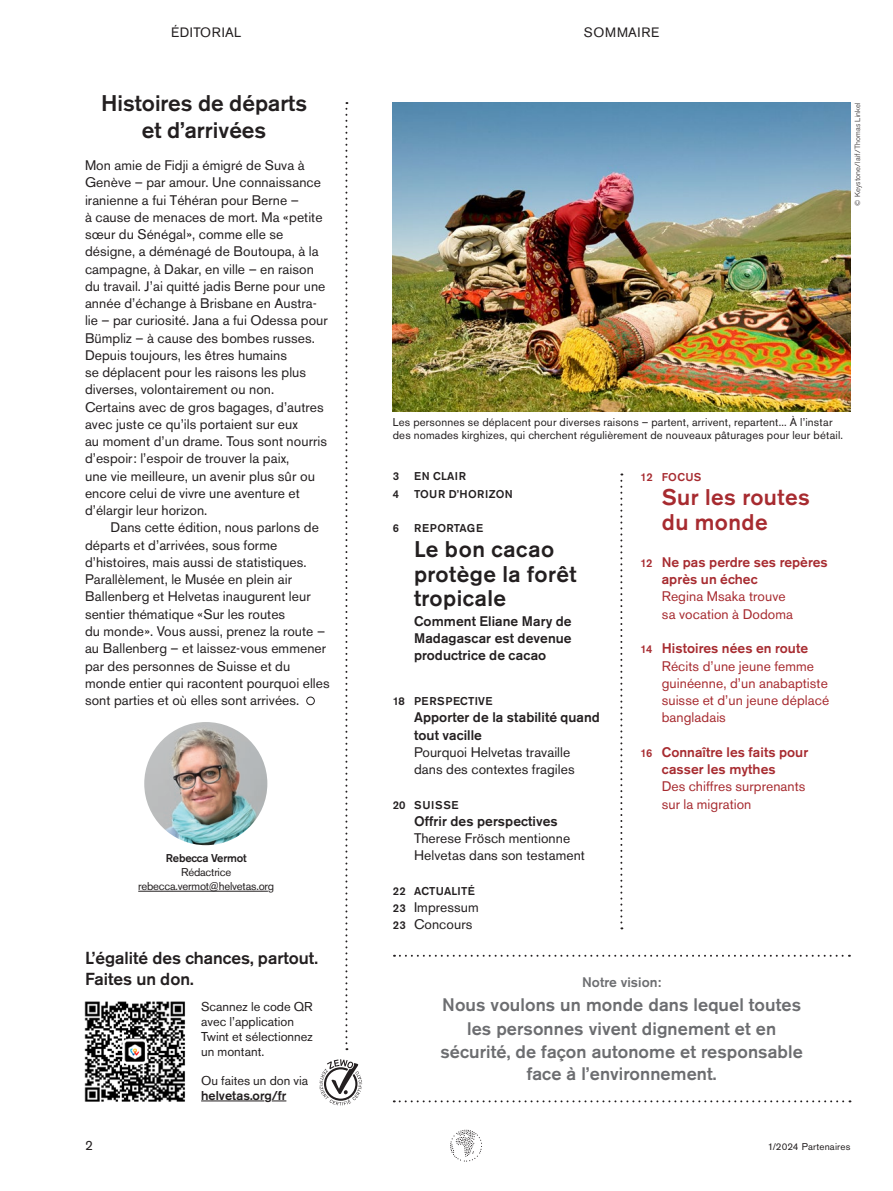
<style>
.page{position:relative;width:893px;height:1191px;background:#fff}
.page>*{position:absolute;margin:0;border:0;box-sizing:border-box;transform-origin:0 0}
.t1{font:500 22.5px/24.8px "Akzidenz Grotesk BE";letter-spacing:.02em;color:#231f20}
.t2{font:500 22.5px/27px "Akzidenz Grotesk BE";color:#231f20;text-align:center}
.t3{font:500 22.5px/24.8px "Akzidenz Grotesk BE";letter-spacing:.02em;color:#a72b30}
.t4{font:500 18px/23px "Akzidenz Grotesk BE";letter-spacing:.005em;color:#6c6d70;text-align:center}
.t5{font:500 17.25px/21px "Akzidenz Grotesk BE";color:#231f20}
.t6{font:13.8px/17.2px "Akzidenz Grotesk BE";letter-spacing:.005em;color:#231f20}
.t7{font:13.8px/17.2px "Akzidenz Grotesk BE";letter-spacing:.005em;color:#a72b30}
.t8{font:500 13.8px/17.2px "Akzidenz Grotesk BE";letter-spacing:.005em;color:#231f20;text-align:justify}
.t9{font:500 13.8px/17.2px "Akzidenz Grotesk BE";letter-spacing:.005em;color:#a72b30}
.t10{font:500 13.8px "Akzidenz Grotesk BE";letter-spacing:.005em;color:#6c6d70}
.t11{font:13.5px "Akzidenz Grotesk BE";letter-spacing:.045em;color:#231f20}
.t12{font:13.5px "Akzidenz Grotesk BE";letter-spacing:.025em;color:#231f20}
.t13{font:12.75px/15px "Akzidenz Grotesk BE";color:#231f20}
.t14{font:500 12.75px "Akzidenz Grotesk BE";color:#231f20}
.t15{font:11.25px/13.8px "Akzidenz Grotesk BE";letter-spacing:.015em;color:#231f20}
.t16{font:500 11.25px "Akzidenz Grotesk BE";letter-spacing:.025em;color:#231f20}
.t17{font:11.25px/13.8px "Akzidenz Grotesk BE";letter-spacing:-.02em;color:#231f20;text-align:center}
.t18{font:500 11.25px "Akzidenz Grotesk BE";letter-spacing:-.02em;color:#231f20}
.t19{font:500 11.25px "Akzidenz Grotesk BE";letter-spacing:.065em;color:#231f20}
.t20{font:500 11.25px "Akzidenz Grotesk BE";letter-spacing:.02em;color:#a72b30}
.t21{font:9.75px "Akzidenz Grotesk BE";letter-spacing:.02em;color:#231f20}
.t22{font:300 7.5px "Akzidenz Grotesk BE";letter-spacing:.02em;color:#231f20}
.s1{font-weight:500;font-size:11.25px}
.s2{font-size:11.25px}
.s3{font-weight:500}
</style>
<div class="page">
<svg style="left:450px;top:1129px;width:32px;height:32px"></svg>
<svg style="left:345px;top:102px;width:2px;height:948px"></svg>
<svg style="left:394px;top:1100px;width:456px;height:2px"></svg>
<div style="left:306px;top:696px;width:9px;height:9px;border:1px solid #231f20;border-radius:50%"></div>
<svg style="left:319px;top:1059px;width:43px;height:46px"></svg>
<img style="left:84px;top:1001px;width:101px;height:101px">
<hr style="left:201px;top:1100px;width:63px;height:1px;background:#231f20">
<svg style="left:272px;top:1100px;width:14px;height:1px"></svg>
<hr style="left:138px;top:891px;width:130px;height:1px;background:#231f20">
<svg style="left:394px;top:954px;width:456px;height:2px"></svg>
<img style="left:144px;top:722px;width:123px;height:123px;border-radius:62px">
<svg style="left:620px;top:473px;width:2px;height:456px"></svg>
<img style="left:393px;top:102px;width:457px;height:310px">
<p class="t12" style="left:171px;top:25px;width:71px">ÉDITORIAL</p>
<p class="t11" style="left:584px;top:25px;width:77px">SOMMAIRE</p>
<h1 class="t2" style="left:101px;top:90px;width:207px">Histoires de départs et d’arrivées</h1>
<p class="t6" style="left:85px;top:157px;width:244px">Mon amie de Fidji a émigré de Suva à Genève – par amour. Une connaissance iranienne a fui Téhéran pour Berne –<br>à cause de menaces de mort. Ma «petite sœur du Sénégal», comme elle se désigne, a déménagé de Boutoupa, à la campagne, à Dakar, en ville – en raison du travail. J’ai quitté jadis Berne pour une année d’échange à Brisbane en Austra&shy;lie – par curiosité. Jana a fui Odessa pour Bümpliz – à cause des bombes russes.<br>Depuis toujours, les êtres humains<br>se déplacent pour les raisons les plus diverses, volontairement ou non.<br>Certains avec de gros bagages, d’autres avec juste ce qu’ils portaient sur eux<br>au moment d’un drame. Tous sont nourris d’espoir: l’espoir de trouver la paix,<br>une vie meilleure, un avenir plus sûr ou encore celui de vivre une aventure et d’élargir leur horizon.</p>
<p class="t6" style="left:85px;top:519px;width:246px;text-indent:26px">Dans cette édition, nous parlons de départs et d’arrivées, sous forme d’histoires, mais aussi de statistiques.<br>Parallèlement, le Musée en plein air Ballenberg et Helvetas inaugurent leur sentier thématique «Sur les routes<br>du monde». Vous aussi, prenez la route – au Ballenberg – et laissez-vous emmener par des personnes de Suisse et du monde entier qui racontent pourquoi elles sont parties et où elles sont arrivées.</p>
<p class="t18" style="left:166px;top:851px;width:82px">Rebecca Vermot</p>
<p class="t17" style="left:138px;top:865px;width:137px">Rédactrice rebecca.vermot@helvetas.org</p>
<p class="t5" style="left:85px;top:947px;width:234px">L’égalité des chances, partout.<br>Faites un don.</p>
<p class="t13" style="left:201px;top:999px;width:113px">Scannez le code QR avec l’application<br>Twint et sélectionnez un montant.</p>
<p class="t13" style="left:201px;top:1072px;width:108px">Ou faites un don via</p>
<p class="t14" style="left:201px;top:1087px;width:87px">helvetas.org/fr</p>
<p class="t22" style="left:853px;top:206px;width:105px;rotate:-90deg">© Keystone/laif/Thomas Linkel</p>
<p class="t15" style="left:393px;top:415px;width:452px">Les personnes se déplacent pour diverses raisons – partent, arrivent, repartent... À l’instar des nomades kirghizes, qui cherchent régulièrement de nouveaux pâturages pour leur bétail.</p>
<p class="t16" style="left:393px;top:469px;width:8px">3</p>
<p class="t16" style="left:414px;top:469px;width:54px">EN CLAIR</p>
<p class="t16" style="left:393px;top:487px;width:8px">4</p>
<p class="t16" style="left:414px;top:487px;width:100px">TOUR D’HORIZON</p>
<p class="t16" style="left:393px;top:521px;width:8px">6</p>
<p class="t16" style="left:414px;top:521px;width:71px">REPORTAGE</p>
<h1 class="t1" style="left:414px;top:536px;width:164px">Le bon cacao protège la forêt tropicale</h1>
<p class="t8" style="left:414px;top:612px;width:159px">Comment Eliane Mary de Madagascar est devenue productrice de cacao</p>
<p class="t16" style="left:393px;top:694px;width:101px">18 PERSPECTIVE</p>
<p class="t8" style="left:414px;top:708px;width:187px">Apporter de la stabilité quand tout vacille</p>
<p class="t6" style="left:414px;top:743px;width:162px">Pourquoi Helvetas travaille dans des contextes fragiles</p>
<p class="t19" style="left:393px;top:797px;width:67px">20 SUISSE</p>
<p class="t8" style="left:414px;top:812px;width:145px">Offrir des perspectives</p>
<p class="t6" style="left:414px;top:829px;width:172px">Therese Frösch mentionne<br>Helvetas dans son testament</p>
<p class="t16" style="left:393px;top:884px;width:83px">22 ACTUALITÉ</p>
<p class="t6" style="left:393px;top:898px;width:87px"><span class="s1">23</span> Impressum<br><span class="s1">23</span> Concours</p>
<p class="t20" style="left:640px;top:470px;width:62px">12 FOCUS</p>
<h1 class="t3" style="left:662px;top:485px;width:150px">Sur les routes du monde</h1>
<p class="t9" style="left:662px;top:553px;width:168px;text-indent:-21px"><span class="s2">12</span> Ne pas perdre ses repères après un échec</p>
<p class="t7" style="left:662px;top:588px;width:133px">Regina Msaka trouve sa vocation à Dodoma</p>
<p class="t7" style="left:662px;top:640px;width:169px;text-indent:-21px"><span class="s1">14</span> <span class="s3">Histoires nées en route<br></span>Récits d’une jeune femme guinéenne, d’un anabaptiste suisse et d’un jeune déplacé bangladais</p>
<p class="t9" style="left:662px;top:743px;width:148px;text-indent:-21px"><span class="s2">16</span> Connaître les faits pour casser les mythes</p>
<p class="t7" style="left:662px;top:778px;width:145px">Des chiffres surprenants sur la migration</p>
<p class="t10" style="left:582px;top:974px;width:81px">Notre vision:</p>
<h2 class="t4" style="left:440px;top:993px;width:364px">Nous voulons un monde dans lequel toutes les personnes vivent dignement et en sécurité, de façon autonome et responsable face à l’environnement.</h2>
<p class="t11" style="left:85px;top:1137px;width:9px">2</p>
<p class="t21" style="left:768px;top:1140px;width:84px">1/2024 Partenaires</p>
</div>
